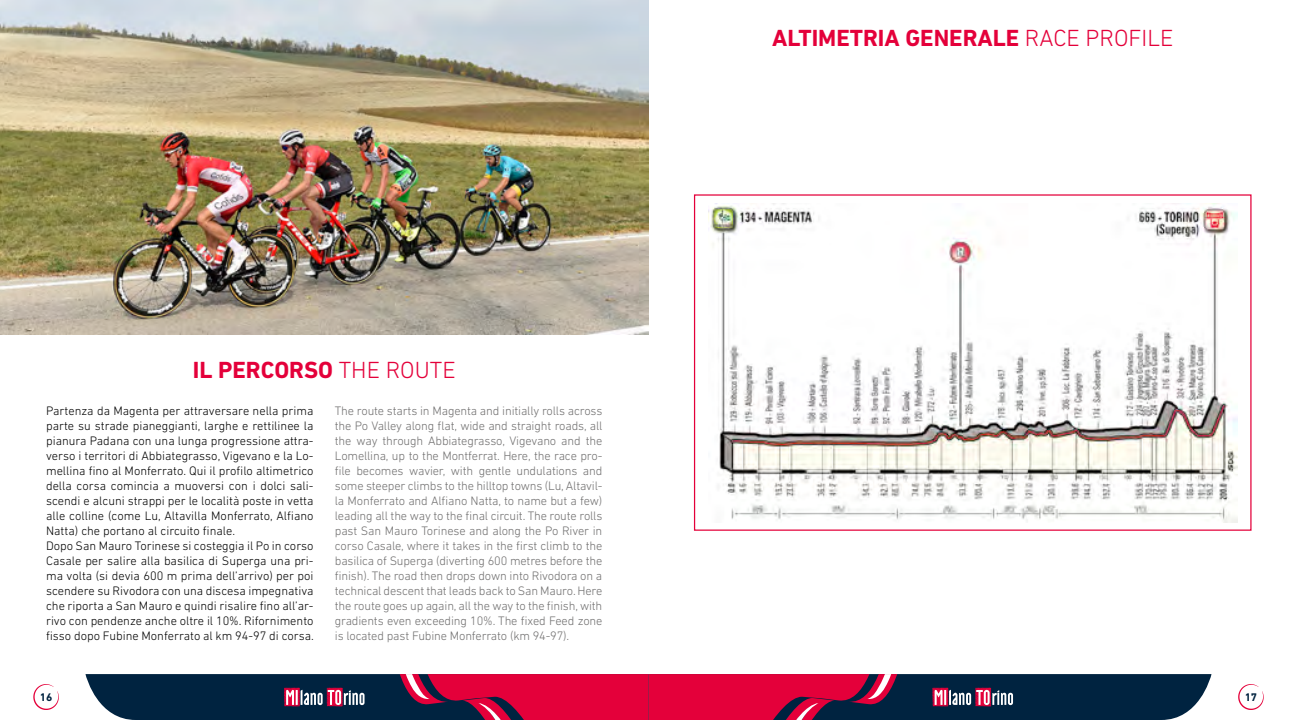
<style>
.page{position:relative;width:1297px;height:720px;background:#fff}
.page>*{position:absolute;margin:0;border:0;box-sizing:border-box;transform-origin:0 0}
.t1{font:700 23.75px "DIN Next LT Pro";color:#e4003a}
.t2{font:300 12.5px/15px "DIN Next LT Pro";letter-spacing:-.015em;color:#706f6f;text-align:justify}
.t3{font:300 12.5px/15px "DIN Next LT Pro";color:#000}
.t4{font:700 11.25px "DIN Next LT Pro";color:#002340}
.s1{font-weight:300}
</style>
<div class="page">
<img style="left:0;top:0;width:648px;height:334px">
<img style="left:708px;top:203px;width:529px;height:319px">
<svg style="left:33px;top:684px;width:26px;height:25px"></svg>
<svg style="left:1238px;top:684px;width:26px;height:25px"></svg>
<svg style="left:86px;top:674px;width:1125px;height:45px;background:#612148"></svg>
<h1 class="t1" style="left:193px;top:355px;width:264px">IL PERCORSO <span class="s1">THE ROUTE</span></h1>
<p class="t3" style="left:46px;top:403px;width:269px">Partenza da Magenta per attraversare nella prima parte su strade pianeggianti, larghe e rettilinee la pianura Padana con una lunga progressione attra&shy;verso i territori di Abbiategrasso, Vigevano e la Lo&shy;mellina fino al Monferrato. Qui il profilo altimetrico della corsa comincia a muoversi con i dolci sali&shy;scendi e alcuni strappi per le località poste in vetta alle colline (come Lu, Altavilla Monferrato, Alfiano Natta) che portano al circuito finale.<br>Dopo San Mauro Torinese si costeggia il Po in corso Casale per salire alla basilica di Superga una pri&shy;ma volta (si devia 600 m prima dell’arrivo) per poi scendere su Rivodora con una discesa impegnativa che riporta a San Mauro e quindi risalire fino all’ar&shy;rivo con pendenze anche oltre il 10%. Rifornimento fisso dopo Fubine Monferrato al km 94-97 di corsa.</p>
<p class="t2" style="left:335px;top:403px;width:269px">The route starts in Magenta and initially rolls across the Po Valley along flat, wide and straight roads, all the way through Abbiategrasso, Vigevano and the Lomellina, up to the Montferrat. Here, the race pro&shy;file becomes wavier, with gentle undulations and some steeper climbs to the hilltop towns (Lu, Altavil&shy;la Monferrato and Alfiano Natta, to name but a few) leading all the way to the final circuit. The route rolls past San Mauro Torinese and along the Po River in corso Casale, where it takes in the first climb to the basilica of Superga (diverting 600 metres before the finish). The road then drops down into Rivodora on a technical descent that leads back to San Mauro. Here the route goes up again, all the way to the finish, with gradients even exceeding 10%. The fixed Feed zone is located past Fubine Monferrato (km 94-97).</p>
<h1 class="t1" style="left:772px;top:24px;width:402px">ALTIMETRIA GENERALE <span class="s1">RACE PROFILE</span></h1>
<p class="t4" style="left:40px;top:690px;width:14px">16</p>
<p class="t4" style="left:1245px;top:690px;width:14px">17</p>
</div>
